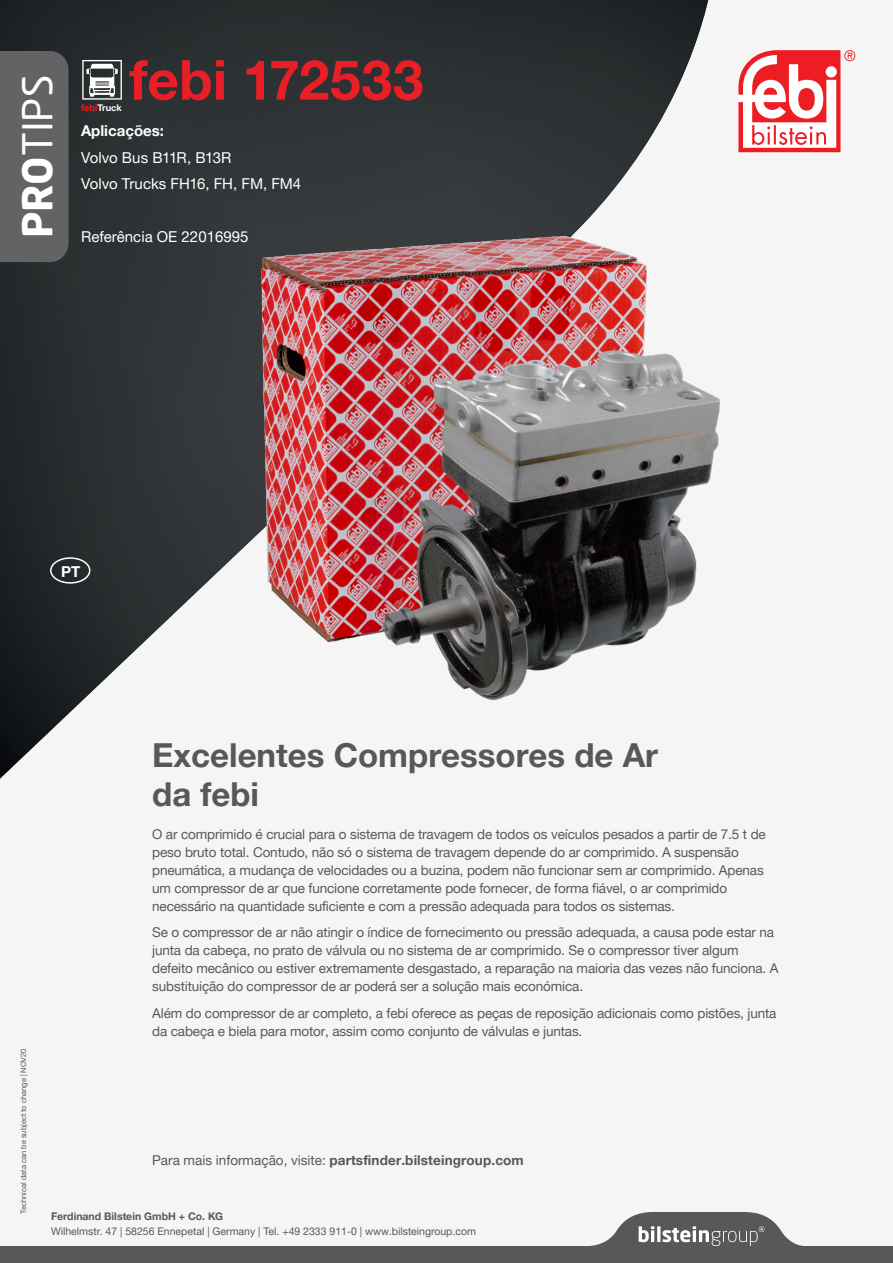
<style>
.page{position:relative;width:893px;height:1263px;background:#f4f5f4}
.page>*{position:absolute;margin:0;border:0;box-sizing:border-box;transform-origin:0 0}
.t1{font:700 55.2px "Helvetica Neue World 75";color:#e91e26}
.t2{font:40.65px "Neo Sans Pro";color:#fff}
.t3{font:700 33px/39.6px "Helvetica Neue World 75";color:#57585a}
.t4{font:15px/26.5px "Helvetica Neue World 55 Roman";color:#fff}
.t5{font:700 15px "Helvetica Neue World 75";color:#fff}
.t6{font:13.5px/18px "Helvetica Neue World 55 Roman";letter-spacing:-.01em;color:#57585a}
.t7{font:700 13.5px "Helvetica Neue World 75";letter-spacing:.01em;color:#57585a}
.t8{font:10.5px "Helvetica Neue World 55 Roman";color:#57585a}
.t9{font:700 10.5px "Helvetica Neue World 75";color:#57585a}
.t10{font:700 9.15px "Helvetica Neue World 75";color:#fff}
.t11{font:7.5px "Helvetica Neue World 55 Roman";color:#57585a}
.s1{font-weight:700}
.s2{color:#e91e26}
.s3{font-family:"Helvetica Neue World 55 Roman";font-weight:400}
</style>
<div class="page">
<img style="left:0;top:0;width:751px;height:779px">
<svg style="left:738px;top:50px;width:117px;height:102px"></svg>
<div style="left:0;top:51px;width:69px;height:211px;background:#636366"></div>
<svg style="left:82px;top:60px;width:40px;height:40px"></svg>
<svg style="left:0;top:1212px;width:893px;height:51px"></svg>
<svg style="left:639px;top:1226px;width:126px;height:20px"></svg>
<div style="left:50px;top:557px;width:40px;height:27px;border:2px solid #fff;border-radius:50%"></div>
<img style="left:238px;top:210px;width:513px;height:505px">
<h2 class="t2" style="left:13px;top:238px;width:165px;rotate:-90deg"><span class="s1">PRO</span>TIPS</h2>
<h1 class="t1" style="left:129px;top:48px;width:296px">febi 172533</h1>
<p class="t10" style="left:81px;top:103px;width:42px"><span class="s2">febi</span>Truck</p>
<p class="t5" style="left:81px;top:122px;width:85px">Aplicações:</p>
<p class="t4" style="left:81px;top:144px;width:222px">Volvo Bus B11R, B13R<br>Volvo Trucks FH16, FH, FM, FM4</p>
<p class="t4" style="left:81px;top:224px;width:169px">Referência OE 22016995</p>
<p class="t5" style="left:61px;top:563px;width:21px">PT</p>
<h3 class="t3" style="left:152px;top:735px;width:507px">Excelentes Compressores de Ar da febi</h3>
<p class="t6" style="left:152px;top:825px;width:615px">O ar comprimido é crucial para o sistema de travagem de todos os veículos pesados a partir de 7.5 t de peso bruto total. Contudo, não só o sistema de travagem depende do ar comprimido. A suspensão pneumática, a mudança de velocidades ou a buzina, podem não funcionar sem ar comprimido. Apenas um compressor de ar que funcione corretamente pode fornecer, de forma fiável, o ar comprimido necessário na quantidade suficiente e com a pressão adequada para todos os sistemas.</p>
<p class="t6" style="left:152px;top:923px;width:628px">Se o compressor de ar não atingir o índice de fornecimento ou pressão adequada, a causa pode estar na junta da cabeça, no prato de válvula ou no sistema de ar comprimido. Se o compressor tiver algum defeito mecânico ou estiver extremamente desgastado, a reparação na maioria das vezes não funciona. A substituição do compressor de ar poderá ser a solução mais económica.</p>
<p class="t6" style="left:152px;top:1004px;width:626px">Além do compressor de ar completo, a febi oferece as peças de reposição adicionais como pistões, junta da cabeça e biela para motor, assim como conjunto de válvulas e juntas.</p>
<p class="t11" style="left:19px;top:1213px;width:166px;rotate:-90deg">Technical data can be subject to change | NOV20</p>
<p class="t7" style="left:152px;top:1153px;width:373px"><span class="s3">Para mais informação, visite:</span> partsfinder.bilsteingroup.com</p>
<p class="t9" style="left:51px;top:1210px;width:174px">Ferdinand Bilstein GmbH + Co. KG</p>
<p class="t8" style="left:51px;top:1225px;width:426px">Wilhelmstr. 47 | 58256 Ennepetal | Germany | Tel. +49 2333 911-0 | www.bilsteingroup.com</p>
</div>
